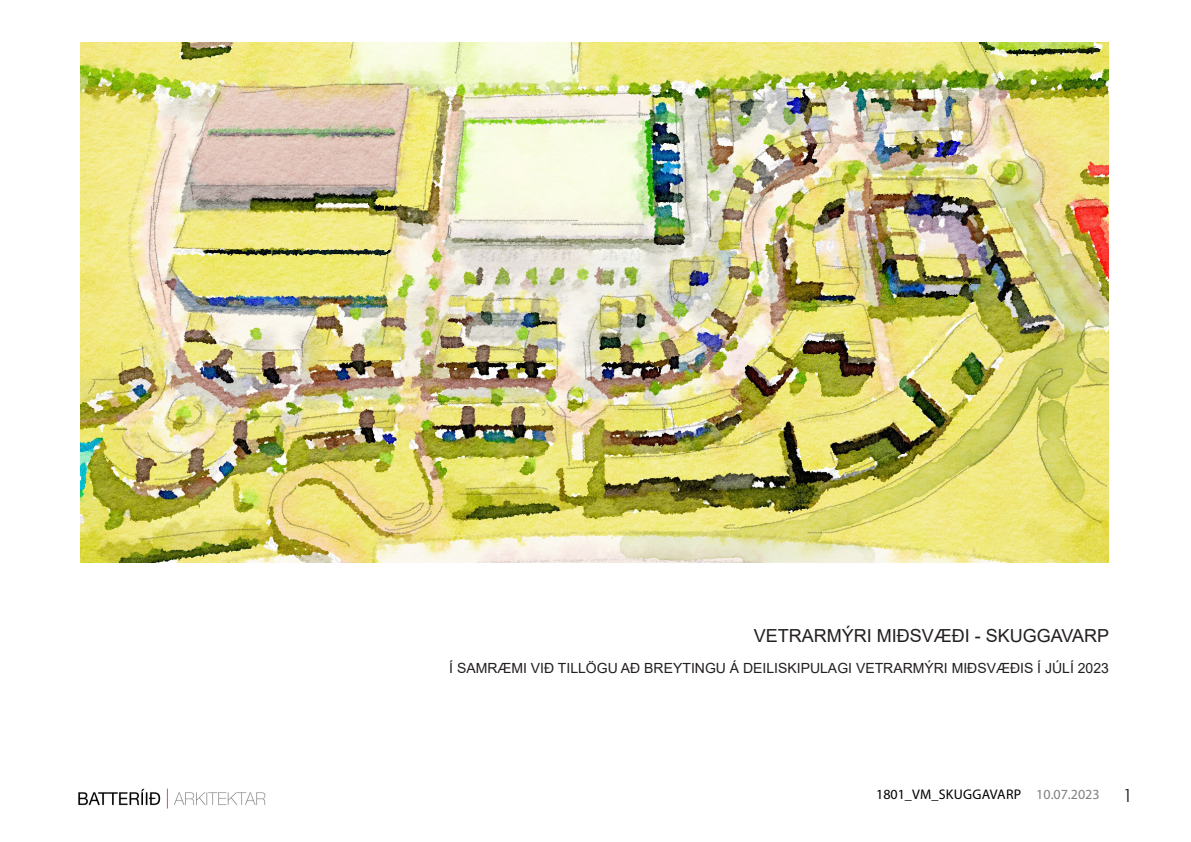
<style>
.page{position:relative;width:1191px;height:842px;background:#fff}
.page>*{position:absolute;margin:0;border:0;box-sizing:border-box;transform-origin:0 0}
.t1{font:18px "Arial";color:#231f20}
.t2{font:18px "Century Gothic";color:#231f20}
.t3{font:14px "Arial";color:#231f20}
.t4{font:14px "Myriad Pro";color:#000}
.s1{color:#808080}
</style>
<div class="page">
<img style="left:78px;top:788px;width:188px;height:20px">
<img style="left:80px;top:43px;width:1029px;height:519px">
<p class="t1" style="left:753px;top:624px;width:357px">VETRARMÝRI MIÐSVÆÐI - SKUGGAVARP</p>
<p class="t3" style="left:449px;top:659px;width:661px">Í SAMRÆMI VIÐ TILLÖGU AÐ BREYTINGU Á DEILISKIPULAGI VETRARMÝRI MIÐSVÆÐIS Í JÚLÍ 2023</p>
<p class="t4" style="left:876px;top:785px;width:225px">1801_VM_SKUGGAVARP <span class="s1">10.07.2023</span></p>
<p class="t2" style="left:1123px;top:782px;width:11px">1</p>
</div>
